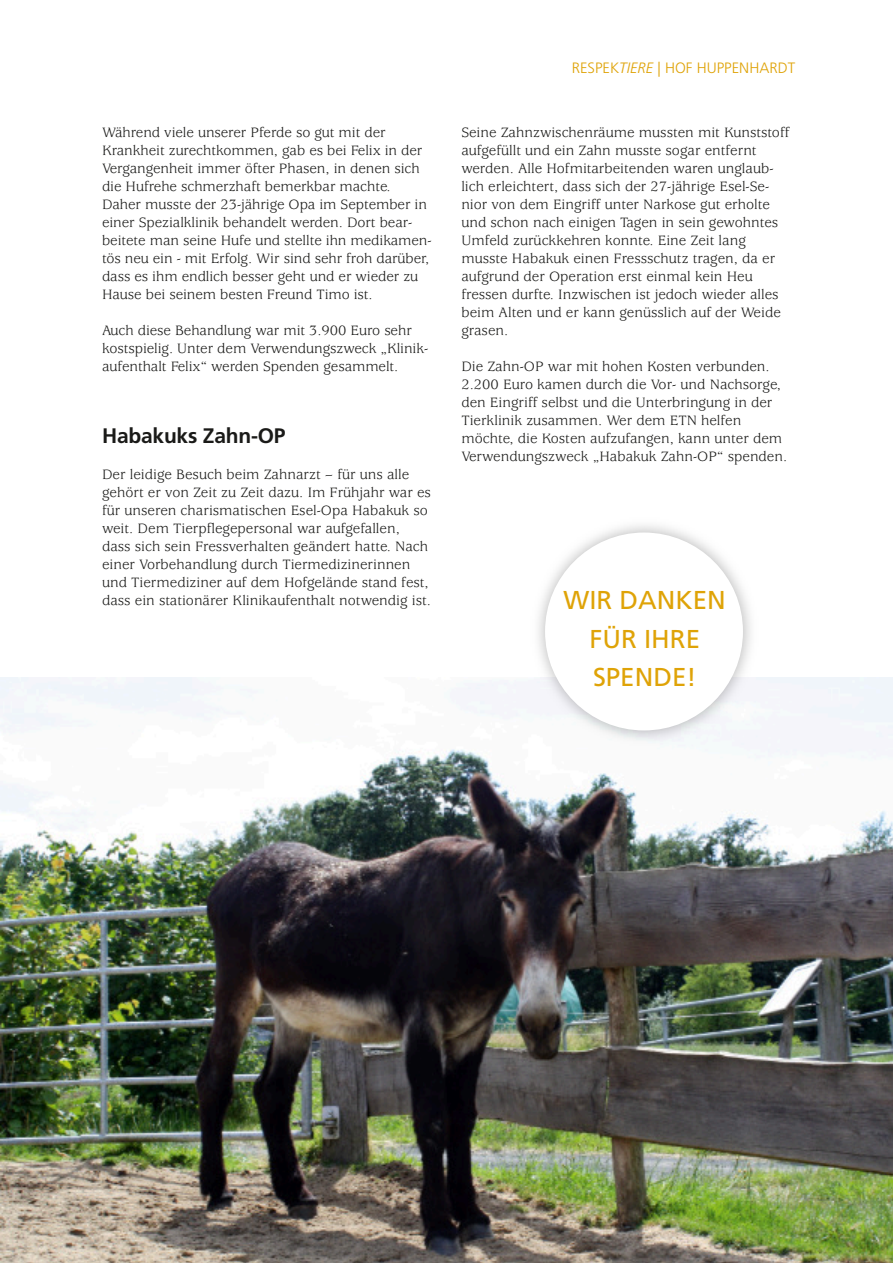
<style>
.page{position:relative;width:893px;height:1263px;background:#fff}
.page>*{position:absolute;margin:0;border:0;box-sizing:border-box;transform-origin:0 0}
.t1{font:25.8px/38.8px "Frutiger LT Pro";color:#dfa307;text-align:center}
.t2{font:700 21px "Frutiger LT Pro";letter-spacing:-.01em;color:#1a1a18}
.t3{font:15px/18px "Usherwood Std";color:#1a1a18}
.t4{font:300 15px "Frutiger LT Pro";color:#dfa307}
.s1{font-style:italic}
</style>
<div class="page">
<img style="left:0;top:678px;width:893px;height:585px">
<img style="left:530px;top:525px;width:228px;height:220px">
<div style="left:545px;top:532px;width:198px;height:198px;background:#fff;border-radius:50%"></div>
<p class="t3" style="left:102px;top:125px;width:331px">Während viele unserer Pferde so gut mit der Krankheit zurechtkommen, gab es bei Felix in der Vergangenheit immer öfter Phasen, in denen sich die Hufrehe schmerzhaft bemerkbar machte.<br>Daher musste der 23-jährige Opa im September in einer Spezialklinik behandelt werden. Dort bear&shy;beitete man seine Hufe und stellte ihn medikamen&shy;tös neu ein - mit Erfolg. Wir sind sehr froh darüber, dass es ihm endlich besser geht und er wieder zu Hause bei seinem besten Freund Timo ist.</p>
<p class="t3" style="left:102px;top:323px;width:328px">Auch diese Behandlung war mit 3.900 Euro sehr kostspielig. Unter dem Verwendungszweck „Klinik&shy;aufenthalt Felix“ werden Spenden gesammelt.</p>
<h2 class="t2" style="left:102px;top:427px;width:185px">Habakuks Zahn-OP</h2>
<p class="t3" style="left:102px;top:467px;width:330px">Der leidige Besuch beim Zahnarzt – für uns alle gehört er von Zeit zu Zeit dazu. Im Frühjahr war es für unseren charismatischen Esel-Opa Habakuk so weit. Dem Tierpflegepersonal war aufgefallen, dass sich sein Fressverhalten geändert hatte. Nach einer Vorbehandlung durch Tiermedizinerinnen und Tiermediziner auf dem Hofgelände stand fest, dass ein stationärer Klinikaufenthalt notwendig ist.</p>
<p class="t4" style="left:572px;top:62px;width:225px">RESPEK<span class="s1">TIERE</span> | HOF HUPPENHARDT</p>
<p class="t3" style="left:461px;top:125px;width:330px">Seine Zahnzwischenräume mussten mit Kunststoff aufgefüllt und ein Zahn musste sogar entfernt werden. Alle Hofmitarbeitenden waren unglaub&shy;lich erleichtert, dass sich der 27-jährige Esel-Se&shy;nior von dem Eingriff unter Narkose gut erholte und schon nach einigen Tagen in sein gewohntes Umfeld zurückkehren konnte. Eine Zeit lang musste Habakuk einen Fressschutz tragen, da er aufgrund der Operation erst einmal kein Heu fressen durfte. Inzwischen ist jedoch wieder alles beim Alten und er kann genüsslich auf der Weide grasen.</p>
<p class="t3" style="left:461px;top:359px;width:327px">Die Zahn-OP war mit hohen Kosten verbunden.<br>2.200 Euro kamen durch die Vor- und Nachsorge, den Eingriff selbst und die Unterbringung in der Tierklinik zusammen. Wer dem ETN helfen möchte, die Kosten aufzufangen, kann unter dem Verwendungszweck „Habakuk Zahn-OP“ spenden.</p>
<h1 class="t1" style="left:564px;top:583px;width:164px">WIR DANKEN<br>FÜR IHRE<br>SPENDE!</h1>
</div>
